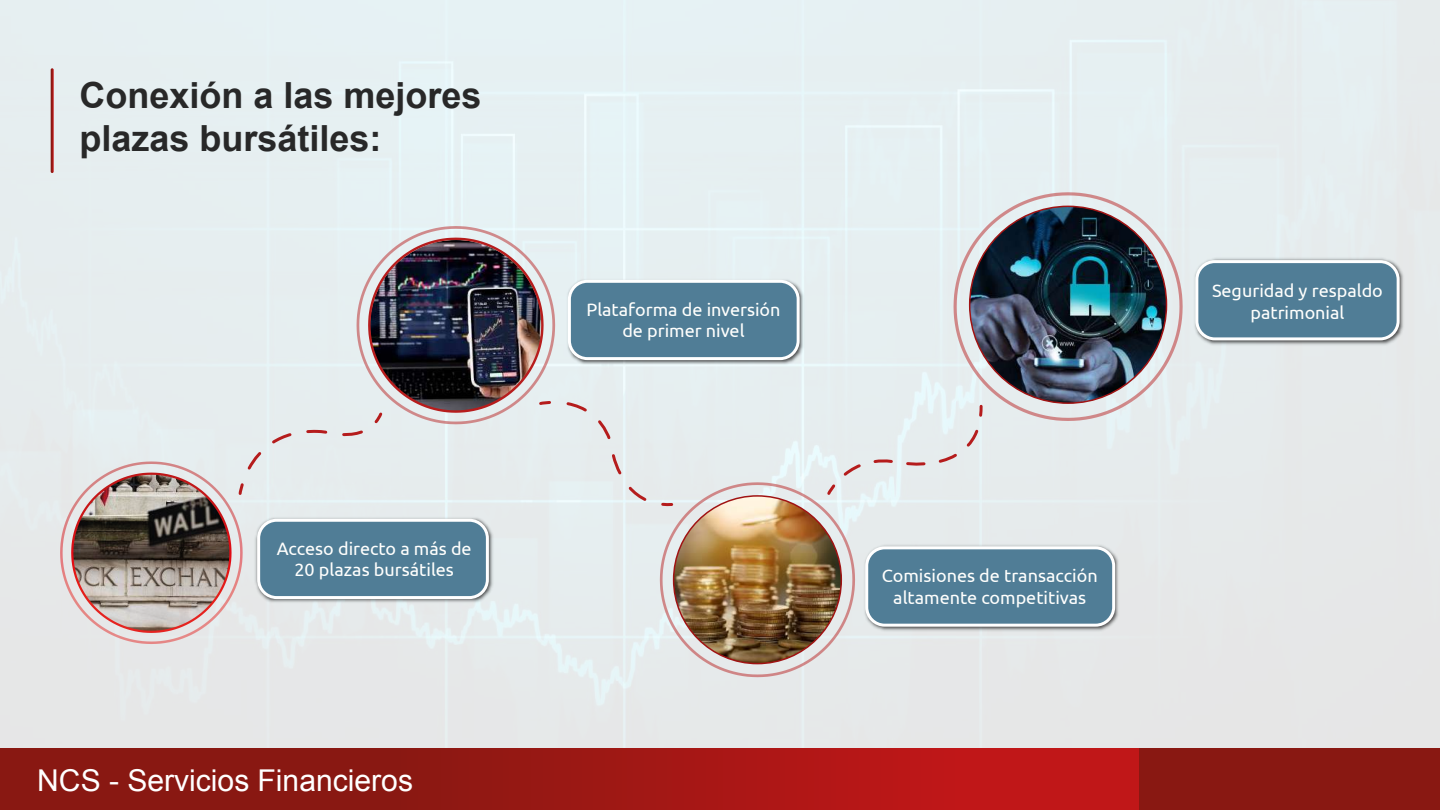
<style>
.page{position:relative;width:1440px;height:810px;background:#fff}
.page>*{position:absolute;margin:0;border:0;box-sizing:border-box;transform-origin:0 0}
.t1{font:700 36px/43.2px "Arial";color:#282828}
.t2{font:30px "Arial";color:#fff}
.t3{font:18px/21.6px "Ubuntu";color:#fffffd;text-align:center}
.s1{color:#fff}
</style>
<div class="page">
<svg style="left:0;top:748px;width:1140px;height:62px;background:#9f1714"></svg>
<div style="left:1140px;top:748px;width:300px;height:62px;background:#891812"></div>
<svg style="left:954px;top:192px;width:229px;height:229px;background:#e2e0e2"></svg>
<img style="left:970px;top:206px;width:197px;height:197px;border-radius:98px">
<img style="left:564px;top:400px;width:420px;height:277px">
<svg style="left:60px;top:226px;width:495px;height:418px;background:#c4c4c6"></svg>
<img style="left:254px;top:514px;width:241px;height:92px">
<div style="left:259px;top:520px;width:228px;height:78px;background:#507d96;border-radius:18px"></div>
<div style="left:257px;top:519px;width:232px;height:80px;border:3px solid #fff;border-radius:18px"></div>
<img style="left:564px;top:276px;width:243px;height:92px">
<div style="left:569px;top:281px;width:229px;height:78px;background:#507d96;border-radius:18px"></div>
<div style="left:568px;top:280px;width:232px;height:80px;border:3px solid #fff;border-radius:18px"></div>
<img style="left:861px;top:543px;width:261px;height:90px">
<div style="left:867px;top:548px;width:247px;height:77px;background:#507d96;border-radius:18px"></div>
<div style="left:865px;top:546px;width:250px;height:81px;border:3px solid #fff;border-radius:18px"></div>
<img style="left:1191px;top:256px;width:216px;height:90px">
<div style="left:1197px;top:262px;width:201px;height:77px;background:#507d96;border-radius:18px"></div>
<div style="left:1195px;top:260px;width:205px;height:80px;border:3px solid #fff;border-radius:18px"></div>
<svg style="left:51px;top:68px;width:3px;height:105px"></svg>
<h1 class="t1" style="left:80px;top:75px;width:404px">Conexión a las mejores plazas bursátiles:</h1>
<p class="t3" style="left:277px;top:537px;width:196px">Acceso directo a más de<br>20 plazas bursátiles</p>
<h2 class="t2" style="left:37px;top:761px;width:377px">NCS - Servicios Financieros</h2>
<p class="t3" style="left:586px;top:298px;width:196px">Plataforma de inversión de primer nivel</p>
<p class="t3" style="left:882px;top:564px;width:217px">Comisiones de transacción altamente competiti<span class="s1">vas</span></p>
<p class="t3" style="left:1212px;top:280px;width:172px">Seguridad y respaldo patrimonial</p>
</div>
